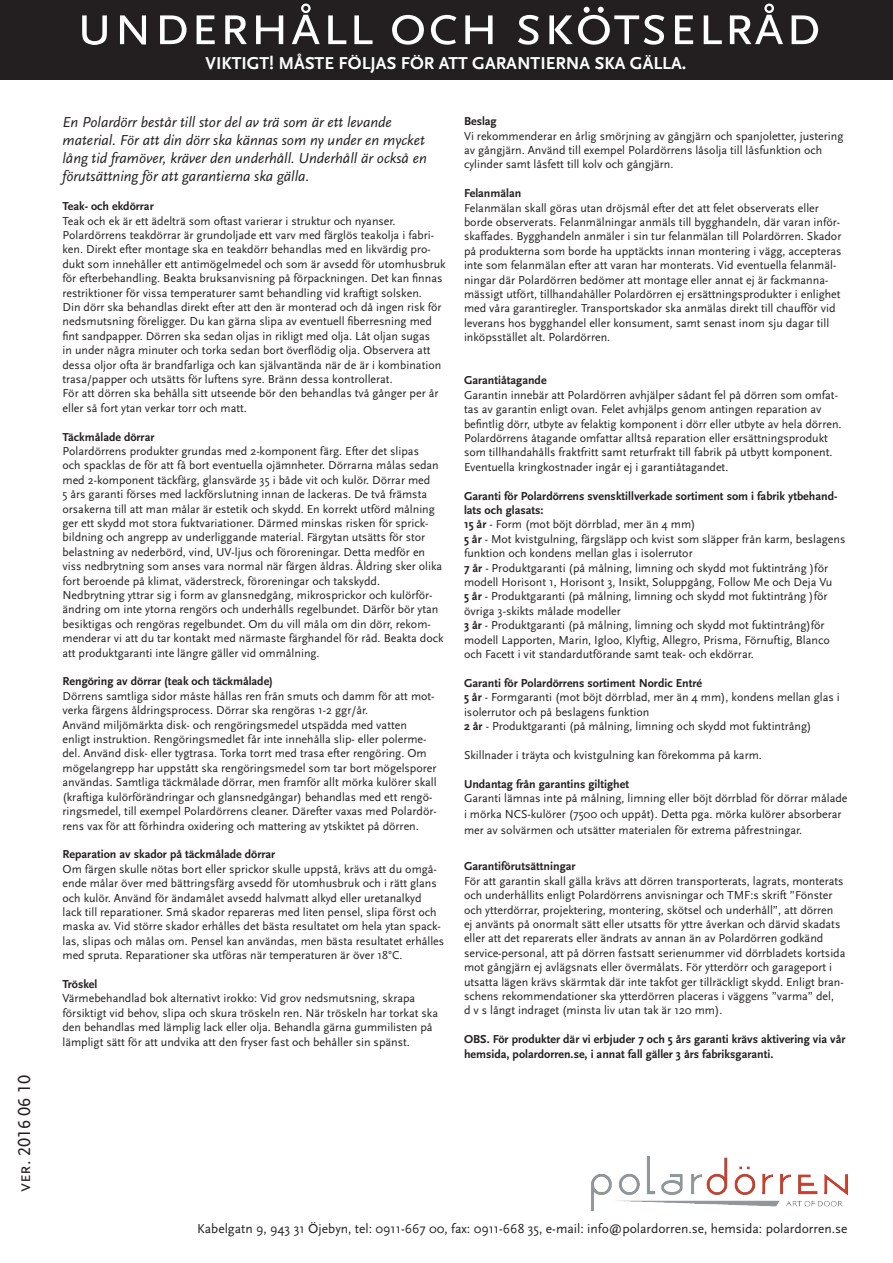
<style>
.page{position:relative;width:893px;height:1263px;background:#fff}
.page>*{position:absolute;margin:0;border:0;box-sizing:border-box;transform-origin:0 0}
.t1{font:60px "Scala Sans Caps";color:#fff}
.t2{font:700 18px "Scala Sans";color:#fff}
.t3{font:18px "Scala Sans Caps";color:#231f20}
.t4{font:italic 15px/18px "Scala Sans";color:#231f20}
.t5{font:13.5px "Scala Sans";color:#231f20}
.t6{font:12px/14.4px "Scala Sans";color:#231f20}
.t7{font:700 12px/14.4px "Scala Sans";color:#231f20}
.s1{font-weight:700}
</style>
<div class="page">
<img style="left:591px;top:1157px;width:256px;height:53px">
<div style="left:0;top:0;width:893px;height:79px;background:#231f20"></div>
<h2 class="t3" style="left:15px;top:1192px;width:118px;rotate:-90deg">ver. 2016 06 10</h2>
<h1 class="t1" style="left:76px;top:-8px;width:746px">underhåll och skötselråd</h1>
<h2 class="t2" style="left:206px;top:54px;width:482px">VIKTIGT! MÅSTE FÖLJAS FÖR ATT GARANTIERNA SKA GÄLLA.</h2>
<p class="t4" style="left:63px;top:114px;width:366px">En Polardörr består till stor del av trä som är ett levande material. För att din dörr ska kännas som ny under en mycket lång tid framöver, kräver den underhåll. Underhåll är också en förutsättning för att garantierna ska gälla.</p>
<p class="t7" style="left:63px;top:199px;width:93px">Teak- och ekdörrar</p>
<p class="t6" style="left:63px;top:214px;width:385px">Teak och ek är ett ädelträ som oftast varierar i struktur och nyanser.<br>Polardörrens teakdörrar är grundoljade ett varv med färglös teakolja i fabri&shy;ken. Direkt efter montage ska en teakdörr behandlas med en likvärdig pro&shy;dukt som innehåller ett antimögelmedel och som är avsedd för utomhusbruk för efterbehandling. Beakta bruksanvisning på förpackningen. Det kan finnas restriktioner för vissa temperaturer samt behandling vid kraftigt solsken.<br>Din dörr ska behandlas direkt efter att den är monterad och då ingen risk för nedsmutsning föreligger. Du kan gärna slipa av eventuell fiberresning med fint sandpapper. Dörren ska sedan oljas in rikligt med olja. Låt oljan sugas<br>in under några minuter och torka sedan bort överflödig olja. Observera att dessa oljor ofta är brandfarliga och kan självantända när de är i kombination trasa/papper och utsätts för luftens syre. Bränn dessa kontrollerat.<br>För att dörren ska behålla sitt utseende bör den behandlas två gånger per år eller så fort ytan verkar torr och matt.</p>
<p class="t7" style="left:63px;top:430px;width:93px">Täckmålade dörrar</p>
<p class="t6" style="left:63px;top:444px;width:383px">Polardörrens produkter grundas med 2-komponent färg. Efter det slipas<br>och spacklas de för att få bort eventuella ojämnheter. Dörrarna målas sedan med 2-komponent täckfärg, glansvärde 35 i både vit och kulör. Dörrar med<br>5 års garanti förses med lackförslutning innan de lackeras. De två främsta orsakerna till att man målar är estetik och skydd. En korrekt utförd målning ger ett skydd mot stora fuktvariationer. Därmed minskas risken för sprick&shy;bildning och angrepp av underliggande material. Färgytan utsätts för stor belastning av nederbörd, vind, UV-ljus och föroreningar. Detta medför en viss nedbrytning som anses vara normal när färgen åldras. Åldring sker olika fort beroende på klimat, väderstreck, föroreningar och takskydd.<br>Nedbrytning yttrar sig i form av glansnedgång, mikrosprickor och kulörför&shy;ändring om inte ytorna rengörs och underhålls regelbundet. Därför bör ytan besiktigas och rengöras regelbundet. Om du vill måla om din dörr, rekom&shy;menderar vi att du tar kontakt med närmaste färghandel för råd. Beakta dock att produktgaranti inte längre gäller vid ommålning.</p>
<p class="t7" style="left:63px;top:675px;width:212px">Rengöring av dörrar (teak och täckmålade)</p>
<p class="t6" style="left:63px;top:689px;width:376px">Dörrens samtliga sidor måste hållas ren från smuts och damm för att mot&shy;verka färgens åldringsprocess. Dörrar ska rengöras 1-2 ggr/år.<br>Använd miljömärkta disk- och rengöringsmedel utspädda med vatten enligt instruktion. Rengöringsmedlet får inte innehålla slip- eller polerme&shy;del. Använd disk- eller tygtrasa. Torka torrt med trasa efter rengöring. Om mögelangrepp har uppstått ska rengöringsmedel som tar bort mögelsporer användas. Samtliga täckmålade dörrar, men framför allt mörka kulörer skall (kraftiga kulörförändringar och glansnedgångar) behandlas med ett rengö&shy;ringsmedel, till exempel Polardörrens cleaner. Därefter vaxas med Polardör&shy;rens vax för att förhindra oxidering och mattering av ytskiktet på dörren.</p>
<p class="t7" style="left:63px;top:847px;width:214px">Reparation av skador på täckmålade dörrar</p>
<p class="t6" style="left:63px;top:862px;width:383px">Om färgen skulle nötas bort eller sprickor skulle uppstå, krävs att du omgå&shy;ende målar över med bättringsfärg avsedd för utomhusbruk och i rätt glans och kulör. Använd för ändamålet avsedd halvmatt alkyd eller uretanalkyd<br>lack till reparationer. Små skador repareras med liten pensel, slipa först och maska av. Vid större skador erhålles det bästa resultatet om hela ytan spack&shy;las, slipas och målas om. Pensel kan användas, men bästa resultatet erhålles med spruta. Reparationer ska utföras när temperaturen är över 18°C.</p>
<p class="t7" style="left:63px;top:977px;width:36px">Tröskel</p>
<p class="t6" style="left:63px;top:991px;width:377px">Värmebehandlad bok alternativt irokko: Vid grov nedsmutsning, skrapa försiktigt vid behov, slipa och skura tröskeln ren. När tröskeln har torkat ska den behandlas med lämplig lack eller olja. Behandla gärna gummilisten på lämpligt sätt för att undvika att den fryser fast och behåller sin spänst.</p>
<p class="t7" style="left:464px;top:114px;width:34px">Beslag</p>
<p class="t6" style="left:464px;top:129px;width:381px">Vi rekommenderar en årlig smörjning av gångjärn och spanjoletter, justering av gångjärn. Använd till exempel Polardörrens låsolja till låsfunktion och cylinder samt låsfett till kolv och gångjärn.</p>
<p class="t7" style="left:464px;top:186px;width:59px">Felanmälan</p>
<p class="t6" style="left:464px;top:201px;width:379px">Felanmälan skall göras utan dröjsmål efter det att felet observerats eller borde observerats. Felanmälningar anmäls till bygghandeln, där varan inför&shy;skaffades. Bygghandeln anmäler i sin tur felanmälan till Polardörren. Skador på produkterna som borde ha upptäckts innan montering i vägg, accepteras inte som felanmälan efter att varan har monterats. Vid eventuella felanmäl&shy;ningar där Polardörren bedömer att montage eller annat ej är fackmanna&shy;mässigt utfört, tillhandahåller Polardörren ej ersättningsprodukter i enlighet med våra garantiregler. Transportskador ska anmälas direkt till chaufför vid leverans hos bygghandel eller konsument, samt senast inom sju dagar till inköpsstället alt. Polardörren.</p>
<p class="t7" style="left:464px;top:374px;width:84px">Garantiåtagande</p>
<p class="t6" style="left:464px;top:388px;width:379px">Garantin innebär att Polardörren avhjälper sådant fel på dörren som omfat&shy;tas av garantin enligt ovan. Felet avhjälps genom antingen reparation av befintlig dörr, utbyte av felaktig komponent i dörr eller utbyte av hela dörren.<br>Polardörrens åtagande omfattar alltså reparation eller ersättningsprodukt som tillhandahålls fraktfritt samt returfrakt till fabrik på utbytt komponent.<br>Eventuella kringkostnader ingår ej i garantiåtagandet.</p>
<p class="t6" style="left:464px;top:489px;width:383px"><span class="s1">Garanti för Polardörrens svensktillverkade sortiment som i fabrik ytbehand&shy;lats och glasats:<br>15 år</span> - Form (mot böjt dörrblad, mer än 4 mm)<br><span class="s1">5 år</span> - Mot kvistgulning, färgsläpp och kvist som släpper från karm, beslagens funktion och kondens mellan glas i isolerrutor<br><span class="s1">7 år</span> - Produktgaranti (på målning, limning och skydd mot fuktintrång )för modell Horisont 1, Horisont 3, Insikt, Soluppgång, Follow Me och Deja Vu<br><span class="s1">5 år</span> - Produktgaranti (på målning, limning och skydd mot fuktintrång )för övriga 3-skikts målade modeller<br><span class="s1">3 år</span> - Produktgaranti (på målning, limning och skydd mot fuktintrång)för modell Lapporten, Marin, Igloo, Klyftig, Allegro, Prisma, Förnuftig, Blanco och Facett i vit standardutförande samt teak- och ekdörrar.</p>
<p class="t6" style="left:464px;top:676px;width:377px"><span class="s1">Garanti för Polardörrens sortiment Nordic Entré<br>5 år</span> - Formgaranti (mot böjt dörrblad, mer än 4 mm), kondens mellan glas i isolerrutor och på beslagens funktion<br><span class="s1">2 år</span> - Produktgaranti (på målning, limning och skydd mot fuktintrång)</p>
<p class="t6" style="left:464px;top:748px;width:299px">Skillnader i träyta och kvistgulning kan förekomma på karm.</p>
<p class="t7" style="left:464px;top:777px;width:167px">Undantag från garantins giltighet</p>
<p class="t6" style="left:464px;top:790px;width:385px;line-height:16.2px">Garanti lämnas inte på målning, limning eller böjt dörrblad för dörrar målade i mörka NCS-kulörer (7500 och uppåt). Detta pga. mörka kulörer absorberar mer av solvärmen och utsätter materialen för extrema påfrestningar.</p>
<p class="t7" style="left:464px;top:860px;width:113px">Garantiförutsättningar</p>
<p class="t6" style="left:464px;top:874px;width:383px">För att garantin skall gälla krävs att dörren transporterats, lagrats, monterats och underhållits enligt Polardörrens anvisningar och TMF:s skrift ”Fönster och ytterdörrar, projektering, montering, skötsel och underhåll”, att dörren<br>ej använts på onormalt sätt eller utsatts för yttre åverkan och därvid skadats eller att det reparerats eller ändrats av annan än av Polardörren godkänd service-personal, att på dörren fastsatt serienummer vid dörrbladets kortsida mot gångjärn ej avlägsnats eller övermålats. För ytterdörr och garageport i utsatta lägen krävs skärmtak där inte takfot ger tillräckligt skydd. Enligt bran&shy;schens rekommendationer ska ytterdörren placeras i väggens ”varma” del,<br>d v s långt indraget (minsta liv utan tak är 120 mm).</p>
<p class="t7" style="left:464px;top:1032px;width:383px">OBS. För produkter där vi erbjuder 7 och 5 års garanti krävs aktivering via vår hemsida, polardorren.se, i annat fall gäller 3 års fabriksgaranti.</p>
<p class="t5" style="left:197px;top:1221px;width:652px">Kabelgatn 9, 943 31 Öjebyn, tel: 0911-667 00, fax: 0911-668 35, e-mail: info@polardorren.se, hemsida: polardorren.se</p>
</div>
